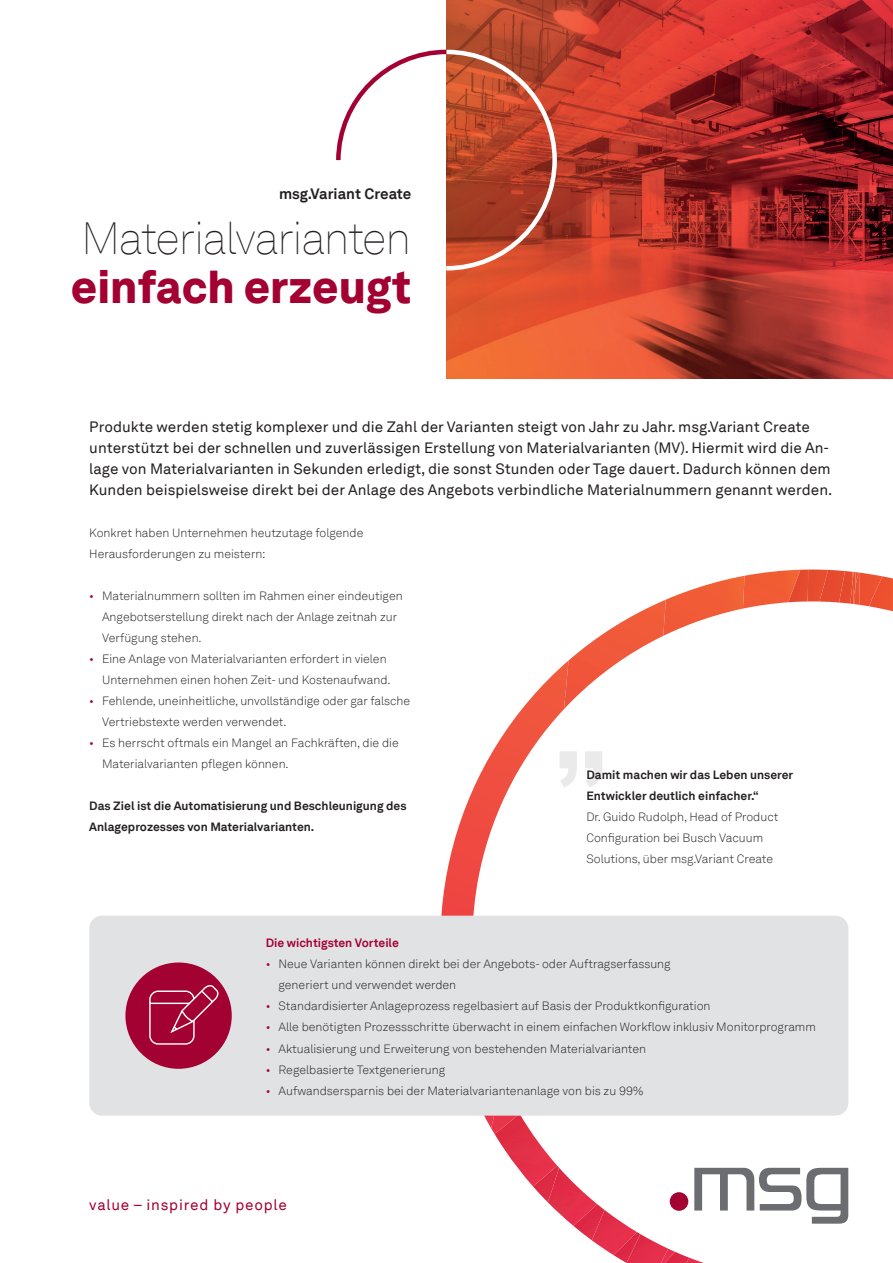
<style>
.page{position:relative;width:893px;height:1263px;background:#fff}
.page>*{position:absolute;margin:0;border:0;box-sizing:border-box;transform-origin:0 0}
.t1{font:700 121.5px "Akkurat LLTT";color:#eaeaea}
.t2{font:100 45px "Akkurat LLTT";letter-spacing:-.03em;color:#231f20}
.t3{font:900 45px "Akkurat LLTT";color:#a40133}
.t4{font:15px/21px "Akkurat LLTT";color:#231f20}
.t5{font:15px "Akkurat LLTT";letter-spacing:.05em;color:#a40133}
.t6{font:700 15px "Akkurat LLTT";color:#231f20}
.t7{font:300 12px/21px "Akkurat LLTT";color:#231f20}
.t8{font:700 12px/21px "Akkurat LLTT";color:#231f20}
.t9{font:700 12px "Akkurat LLTT";color:#a40133}
.s1{color:#a40133}
</style>
<div class="page">
<svg style="left:441px;top:569px;width:452px;height:694px"></svg>
<div style="left:89px;top:916px;width:759px;height:200px;background:#e1e2e4;border-radius:13px"></div>
<div style="left:125px;top:962px;width:107px;height:107px;background:#a40133;border-radius:50%"></div>
<img style="left:446px;top:0;width:447px;height:379px">
<svg style="left:149px;top:985px;width:70px;height:60px"></svg>
<div style="left:670px;top:1192px;width:18px;height:19px;background:#a40133;border-radius:50%"></div>
<svg style="left:694px;top:1168px;width:154px;height:56px"></svg>
<svg style="left:336px;top:47px;width:223px;height:226px"></svg>
<p class="t6" style="left:279px;top:182px;width:134px">msg.Variant Create</p>
<h2 class="t2" style="left:81px;top:209px;width:332px">Materialvarianten</h2>
<h2 class="t3" style="left:71px;top:252px;width:342px">einfach erzeugt</h2>
<p class="t4" style="left:89px;top:415px;width:745px">Produkte werden stetig komplexer und die Zahl der Varianten steigt von Jahr zu Jahr. msg.Variant Create unterstützt bei der schnellen und zuverlässigen Erstellung von Materialvarianten (MV). Hiermit wird die An&shy;lage von Materialvarianten in Sekunden erledigt, die sonst Stunden oder Tage dauert. Dadurch können dem Kunden beispielsweise direkt bei der Anlage des Angebots verbindliche Materialnummern genannt werden.</p>
<p class="t7" style="left:89px;top:522px;width:276px">Konkret haben Unternehmen heutzutage folgende<br>Herausforderungen zu meistern:</p>
<p class="t7" style="left:102px;top:585px;width:302px;text-indent:-13px"><span class="s1">•</span> Materialnummern sollten im Rahmen einer eindeutigen<br>Angebotserstellung direkt nach der Anlage zeitnah zur<br>Verfügung stehen.</p>
<p class="t7" style="left:102px;top:648px;width:290px;text-indent:-13px"><span class="s1">•</span> Eine Anlage von Materialvarianten erfordert in vielen<br>Unternehmen einen hohen Zeit- und Kostenaufwand.</p>
<p class="t7" style="left:102px;top:690px;width:310px;text-indent:-13px"><span class="s1">•</span> Fehlende, uneinheitliche, unvollständige oder gar falsche<br>Vertriebstexte werden verwendet.</p>
<p class="t7" style="left:102px;top:732px;width:298px;text-indent:-13px"><span class="s1">•</span> Es herrscht oftmals ein Mangel an Fachkräften, die die<br>Materialvarianten pflegen können.</p>
<p class="t8" style="left:89px;top:795px;width:319px">Das Ziel ist die Automatisierung und Beschleunigung des<br>Anlageprozesses von Materialvarianten.</p>
<h1 class="t1" style="left:553px;top:632px;width:58px">„</h1>
<p class="t8" style="left:586px;top:763px;width:208px">Damit machen wir das Leben unserer<br>Entwickler deutlich einfacher.“</p>
<p class="t7" style="left:586px;top:806px;width:193px">Dr. Guido Rudolph, Head of Product<br>Configuration bei Busch Vacuum<br>Solutions, über msg.Variant Create</p>
<p class="t9" style="left:266px;top:934px;width:135px">Die wichtigsten Vorteile</p>
<p class="t7" style="left:279px;top:953px;width:394px;text-indent:-13px"><span class="s1">•</span> Neue Varianten können direkt bei der Angebots- oder Auftragserfassung generiert und verwendet werden</p>
<p class="t7" style="left:266px;top:995px;width:446px"><span class="s1">•</span> Standardisierter Anlageprozess regelbasiert auf Basis der Produktkonfiguration</p>
<p class="t7" style="left:266px;top:1016px;width:552px"><span class="s1">•</span> Alle benötigten Prozessschritte überwacht in einem einfachen Workflow inklusiv Monitorprogramm</p>
<p class="t7" style="left:266px;top:1037px;width:382px"><span class="s1">•</span> Aktualisierung und Erweiterung von bestehenden Materialvarianten</p>
<p class="t7" style="left:266px;top:1058px;width:181px"><span class="s1">•</span> Regelbasierte Textgenerierung</p>
<p class="t7" style="left:266px;top:1079px;width:379px"><span class="s1">•</span> Aufwandsersparnis bei der Materialvariantenanlage von bis zu 99%</p>
<p class="t5" style="left:89px;top:1194px;width:199px">value – inspired by people</p>
</div>
